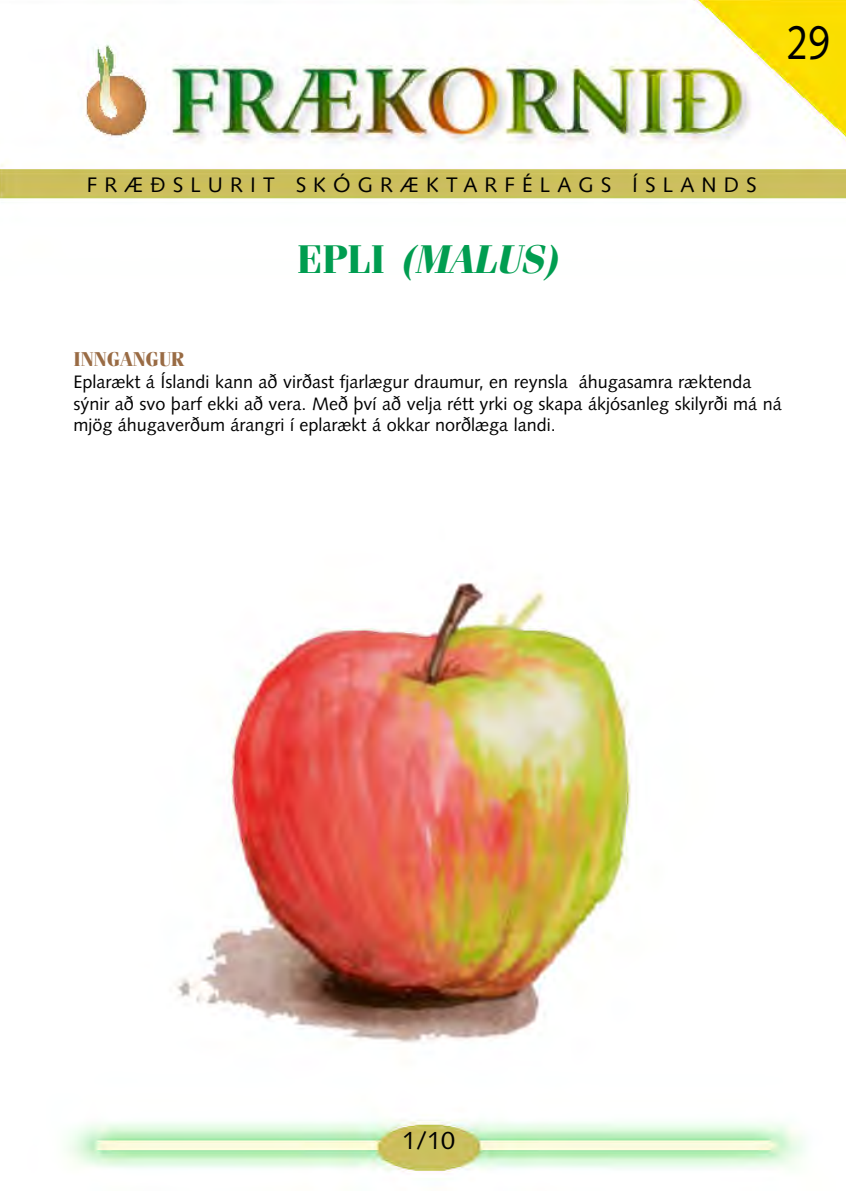
<style>
.page{position:relative;width:846px;height:1191px;background:#fff}
.page>*{position:absolute;margin:0;border:0;box-sizing:border-box;transform-origin:0 0}
.t1{font:48px "Syntax LT Std";color:#000;scale:.8 1}
.t2{font:italic 700 40px "Fenice Std";color:#009d50}
.t3{font:25px "Syntax LT Std";color:#000}
.t4{font:21px "Syntax LT Std";letter-spacing:.34em;color:#000}
.t5{font:700 20px "Fenice Std";color:#996b44}
.t6{font:18px/21.6px "Syntax LT Std";color:#000}
.s1{font-style:normal}
</style>
<div class="page">
<img style="left:0;top:0;width:845px;height:1172px">
<h1 class="t1" style="left:787px;top:14px;width:55px">29</h1>
<p class="t4" style="left:87px;top:172px;width:671px">FRÆÐSLURIT SKÓGRÆKTARFÉLAGS ÍSLANDS</p>
<h2 class="t2" style="left:297px;top:235px;width:263px"><span class="s1">Epli</span> (MALUS)</h2>
<p class="t5" style="left:73px;top:347px;width:113px">INNGANGUR</p>
<p class="t6" style="left:73px;top:371px;width:710px">Eplarækt á Íslandi kann að virðast fjarlægur draumur, en reynsla áhugasamra ræktenda sýnir að svo þarf ekki að vera. Með því að velja rétt yrki og skapa ákjósanleg skilyrði má ná mjög áhugaverðum árangri í eplarækt á okkar norðlæga landi.</p>
<h3 class="t3" style="left:402px;top:1125px;width:54px">1/10</h3>
</div>
